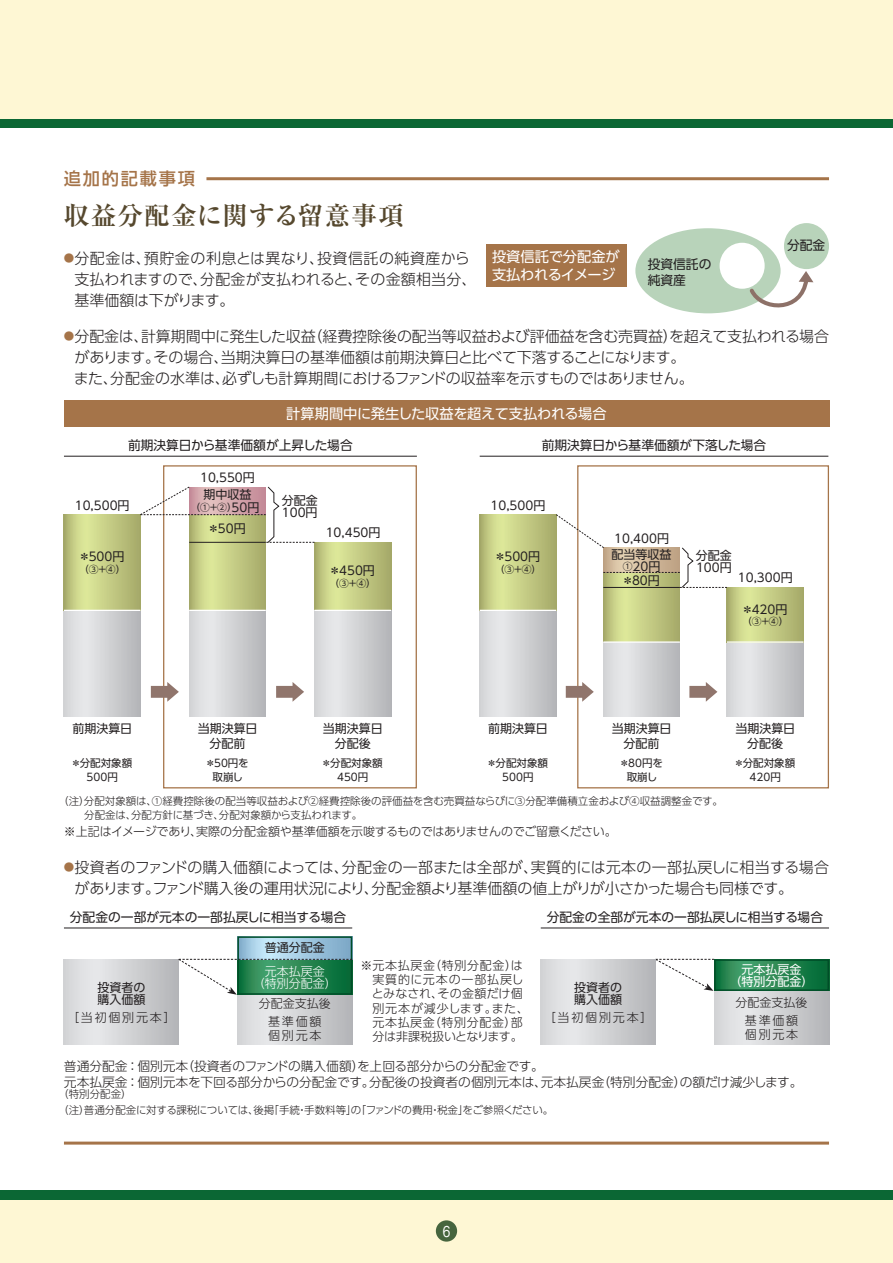
<style>
.page{position:relative;width:893px;height:1263px;background:#fff}
.page>*{position:absolute;margin:0;border:0;box-sizing:border-box;transform-origin:0 0}
.t1{font:700 25.5px "Ryumin Pr 5";letter-spacing:.05em;color:#56482e}
.t2{font:500 17.25px "UD Shin Go Pro";letter-spacing:.1em;color:#a57449}
.t3{font:300 15px/21px "UD Shin Go Pro";letter-spacing:-.005em;color:#231f20}
.t4{font:500 15px "Gothic BBB Pr 5";color:#fff;scale:.8 1}
.t5{font:14.25px/18px "UD Shin Go Pro";letter-spacing:-.015em;color:#fff}
.t6{font:300 12.75px/15.8px "UD Shin Go Pro";color:#231f20}
.t7{font:12.75px/15.8px "UD Shin Go Pro";color:#231f20}
.t8{font:12px/12px "UD Shin Go Pro";color:#231f20;text-align:center}
.t9{font:300 12px/14.2px "UD Shin Go Pro";letter-spacing:.05em;color:#231f20}
.t10{font:300 12px "UD Shin Go Pro";letter-spacing:-.02em;color:#231f20}
.t11{font:300 12px/18px "UD Shin Go Pro";color:#231f20;text-align:center}
.t12{font:300 12px/12px "UD Shin Go Pro";color:#fff;text-align:center}
.t13{font:12px/12px "UD Shin Go Pro";color:#fff;text-align:center}
.t14{font:300 10.5px/13.5px "UD Shin Go Pro";color:#231f20}
.t15{font:10.5px/13.5px "UD Shin Go Pro";color:#231f20;text-align:center}
.t16{font:9.75px "UD Shin Go Pro";color:#231f20}
.s1{font-size:10.5px;color:#a57449}
.s2{font-size:12px}
.s3{font-size:9.75px}
</style>
<div class="page">
<div style="left:0;top:1191px;width:893px;height:72px;background:#fef7d4"></div>
<div style="left:0;top:1191px;width:893px;height:8px;background:#0b6734"></div>
<div style="left:436px;top:1220px;width:21px;height:21px;background:#46653e;border-radius:50%"></div>
<div style="left:0;top:0;width:893px;height:127px;background:#fef7d4"></div>
<div style="left:0;top:119px;width:893px;height:9px;background:#0b6734"></div>
<hr style="left:206px;top:177px;width:623px;height:3px;background:#a57449">
<hr style="left:64px;top:1141px;width:405px;height:3px;background:#a57449">
<hr style="left:469px;top:1141px;width:360px;height:3px;background:#a57449">
<div style="left:487px;top:244px;width:140px;height:43px;background:#a57449"></div>
<div style="left:784px;top:223px;width:45px;height:46px;background:#b8d3ba;border-radius:50%"></div>
<svg style="left:635px;top:228px;width:178px;height:85px"></svg>
<div style="left:163px;top:465px;width:254px;height:323px;border:1px solid #a57449"></div>
<div style="left:64px;top:400px;width:765px;height:27px;background:#a57449"></div>
<svg style="left:151px;top:682px;width:28px;height:20px"></svg>
<svg style="left:276px;top:682px;width:28px;height:20px"></svg>
<svg style="left:314px;top:542px;width:77px;height:68px;background:#c2c983"></svg>
<svg style="left:314px;top:611px;width:77px;height:106px;background:#d2d3d5"></svg>
<svg style="left:64px;top:611px;width:76px;height:106px;background:#d2d3d5"></svg>
<svg style="left:64px;top:515px;width:76px;height:95px;background:#c3ca83"></svg>
<svg style="left:189px;top:543px;width:77px;height:67px;background:#c2c983"></svg>
<svg style="left:189px;top:611px;width:77px;height:106px;background:#d1d2d5"></svg>
<svg style="left:140px;top:486px;width:174px;height:57px"></svg>
<hr style="left:189px;top:542px;width:77px;height:1px;background:#231f20">
<hr style="left:64px;top:456px;width:353px;height:1px;background:#231f20">
<hr style="left:480px;top:456px;width:348px;height:1px;background:#231f20">
<div style="left:577px;top:465px;width:252px;height:323px;border:1px solid #a57449"></div>
<svg style="left:566px;top:682px;width:28px;height:20px"></svg>
<svg style="left:689px;top:682px;width:28px;height:20px"></svg>
<svg style="left:480px;top:611px;width:76px;height:106px;background:#d2d3d5"></svg>
<svg style="left:480px;top:515px;width:76px;height:95px;background:#c3ca83"></svg>
<svg style="left:727px;top:643px;width:76px;height:74px;background:#d2d3d5"></svg>
<svg style="left:727px;top:587px;width:76px;height:54px;background:#c2ca83"></svg>
<svg style="left:603px;top:588px;width:77px;height:53px;background:#c2c982"></svg>
<svg style="left:603px;top:643px;width:77px;height:74px;background:#d1d2d5"></svg>
<svg style="left:555px;top:514px;width:172px;height:74px"></svg>
<hr style="left:603px;top:587px;width:77px;height:1px;background:#231f20">
<svg style="left:64px;top:959px;width:115px;height:86px;background:#d2d3d5"></svg>
<svg style="left:237px;top:995px;width:115px;height:50px;background:#d2d3d5"></svg>
<svg style="left:240px;top:939px;width:109px;height:19px;background:#a3cae2"></svg>
<div style="left:237px;top:936px;width:115px;height:59px;border:2px solid #004e28"></div>
<svg style="left:714px;top:991px;width:115px;height:54px;background:#d1d2d5"></svg>
<svg style="left:717px;top:962px;width:109px;height:26px;background:#278752"></svg>
<svg style="left:655px;top:958px;width:59px;height:33px"></svg>
<div style="left:714px;top:959px;width:115px;height:32px;border:2px solid #004e28"></div>
<svg style="left:541px;top:959px;width:115px;height:86px;background:#d1d2d5"></svg>
<svg style="left:178px;top:958px;width:174px;height:37px"></svg>
<hr style="left:64px;top:927px;width:288px;height:1px;background:#231f20">
<hr style="left:541px;top:927px;width:288px;height:1px;background:#231f20">
<p class="t2" style="left:64px;top:165px;width:133px">追加的記載事項</p>
<h1 class="t1" style="left:64px;top:195px;width:341px">収益分配金に関する留意事項</h1>
<p class="t7" style="left:787px;top:237px;width:40px">分配金</p>
<p class="t5" style="left:492px;top:247px;width:129px">投資信託で分配金が支払われるイメージ</p>
<p class="t7" style="left:648px;top:256px;width:65px">投資信託の純資産</p>
<p class="t3" style="left:74px;top:247px;width:404px;text-indent:-10px"><span class="s1">●</span>分配金は、預貯金の利息とは異なり、投資信託の純資産から支払われますので、分配金が支払われると、その金額相当分、基準価額は下がります。</p>
<p class="t3" style="left:74px;top:325px;width:757px;text-indent:-10px"><span class="s1">●</span>分配金は、計算期間中に発生した収益（経費控除後の配当等収益および評価益を含む売買益）を超えて支払われる場合があります。その場合、当期決算日の基準価額は前期決算日と比べて下落することになります。<br>また、分配金の水準は、必ずしも計算期間におけるファンドの収益率を示すものではありません。</p>
<p class="t5" style="left:286px;top:404px;width:322px">計算期間中に発生した収益を超えて支払われる場合</p>
<p class="t7" style="left:128px;top:437px;width:226px">前期決算日から基準価額が上昇した場合</p>
<p class="t7" style="left:542px;top:437px;width:226px">前期決算日から基準価額が下落した場合</p>
<p class="t8" style="left:75px;top:499px;width:56px">10,500円</p>
<p class="t8" style="left:78px;top:550px;width:48px">＊500円</p>
<p class="t16" style="left:79px;top:561px;width:48px">（③＋④）</p>
<p class="t8" style="left:200px;top:471px;width:56px">10,550円</p>
<p class="t8" style="left:203px;top:488px;width:49px">期中収益</p>
<p class="t16" style="left:190px;top:499px;width:71px">（①＋②）<span class="s2">50円</span></p>
<p class="t8" style="left:208px;top:522px;width:40px">＊50円</p>
<p class="t8" style="left:282px;top:494px;width:37px;text-align:left">分配金<br>100円</p>
<p class="t8" style="left:326px;top:526px;width:56px">10,450円</p>
<p class="t8" style="left:329px;top:564px;width:48px">＊450円</p>
<p class="t16" style="left:330px;top:575px;width:48px">（③＋④）</p>
<p class="t8" style="left:491px;top:499px;width:56px">10,500円</p>
<p class="t8" style="left:494px;top:550px;width:48px">＊500円</p>
<p class="t16" style="left:495px;top:561px;width:48px">（③＋④）</p>
<p class="t8" style="left:614px;top:532px;width:56px">10,400円</p>
<p class="t8" style="left:622px;top:574px;width:40px">＊80円</p>
<p class="t8" style="left:612px;top:548px;width:61px">配当等収益<br><span class="s3">①</span>20円</p>
<p class="t8" style="left:696px;top:549px;width:37px;text-align:left">分配金<br>100円</p>
<p class="t8" style="left:738px;top:571px;width:56px">10,300円</p>
<p class="t8" style="left:741px;top:603px;width:48px">＊420円</p>
<p class="t16" style="left:742px;top:614px;width:48px">（③＋④）</p>
<p class="t8" style="left:198px;top:721px;width:61px;line-height:15px">当期決算日分配前</p>
<p class="t15" style="left:205px;top:756px;width:45px">＊50円を取崩し</p>
<p class="t8" style="left:323px;top:721px;width:61px;line-height:15px">当期決算日分配後</p>
<p class="t15" style="left:321px;top:756px;width:63px">＊分配対象額<br>450円</p>
<p class="t8" style="left:612px;top:721px;width:61px;line-height:15px">当期決算日分配前</p>
<p class="t15" style="left:619px;top:756px;width:45px">＊80円を取崩し</p>
<p class="t14" style="left:84px;top:794px;width:640px;text-indent:-26px">（注）分配対象額は、①経費控除後の配当等収益および②経費控除後の評価益を含む売買益ならびに③分配準備積立金および④収益調整金です。分配金は、分配方針に基づき、分配対象額から支払われます。</p>
<p class="t10" style="left:64px;top:821px;width:554px">※上記はイメージであり、実際の分配金額や基準価額を示唆するものではありませんのでご留意ください。</p>
<p class="t3" style="left:74px;top:856px;width:756px;text-indent:-10px"><span class="s1">●</span>投資者のファンドの購入価額によっては、分配金の一部または全部が、実質的には元本の一部払戻しに相当する場合があります。ファンド購入後の運用状況により、分配金額より基準価額の値上がりが小さかった場合も同様です。</p>
<p class="t8" style="left:488px;top:722px;width:61px">前期決算日</p>
<p class="t15" style="left:486px;top:756px;width:63px">＊分配対象額<br>500円</p>
<p class="t8" style="left:735px;top:721px;width:61px;line-height:15px">当期決算日分配後</p>
<p class="t15" style="left:734px;top:756px;width:63px">＊分配対象額<br>420円</p>
<p class="t8" style="left:72px;top:722px;width:61px">前期決算日</p>
<p class="t15" style="left:71px;top:756px;width:63px">＊分配対象額<br>500円</p>
<p class="t7" style="left:70px;top:909px;width:278px">分配金の一部が元本の一部払戻しに相当する場合</p>
<p class="t7" style="left:547px;top:909px;width:278px">分配金の全部が元本の一部払戻しに相当する場合</p>
<p class="t8" style="left:265px;top:941px;width:61px">普通分配金</p>
<p class="t9" style="left:372px;top:958px;width:159px;text-indent:-11px">※元本払戻金（特別分配金）は実質的に元本の一部払戻しとみなされ、その金額だけ個別元本が減少します。また、元本払戻金（特別分配金）部分は非課税扱いとなります。</p>
<p class="t13" style="left:730px;top:963px;width:85px">元本払戻金<br>（特別分配金）</p>
<p class="t12" style="left:253px;top:964px;width:85px">元本払戻金<br>（特別分配金）</p>
<p class="t8" style="left:97px;top:981px;width:50px;text-align:left">投資者の購入価額</p>
<p class="t11" style="left:67px;top:1007px;width:110px">［当初個別元本］</p>
<p class="t8" style="left:574px;top:981px;width:50px;text-align:left">投資者の購入価額</p>
<p class="t11" style="left:544px;top:1008px;width:110px">［当初個別元本］</p>
<p class="t6" style="left:64px;top:1058px;width:740px">普通分配金：個別元本（投資者のファンドの購入価額）を上回る部分からの分配金です。<br>元本払戻金：個別元本を下回る部分からの分配金です。分配後の投資者の個別元本は、元本払戻金（特別分配金）の額だけ減少します。</p>
<p class="t14" style="left:58px;top:1086px;width:497px;line-height:15.8px">（特別分配金）<br>（注）普通分配金に対する課税については、後掲「手続・手数料等」の「ファンドの費用・税金」をご参照ください。</p>
<p class="t11" style="left:736px;top:993px;width:73px">分配金支払後基準価額</p>
<p class="t11" style="left:745px;top:1025px;width:55px">個別元本</p>
<p class="t11" style="left:259px;top:994px;width:73px">分配金支払後基準価額</p>
<p class="t11" style="left:268px;top:1026px;width:55px">個別元本</p>
<p class="t4" style="left:443px;top:1219px;width:11px">6</p>
</div>
